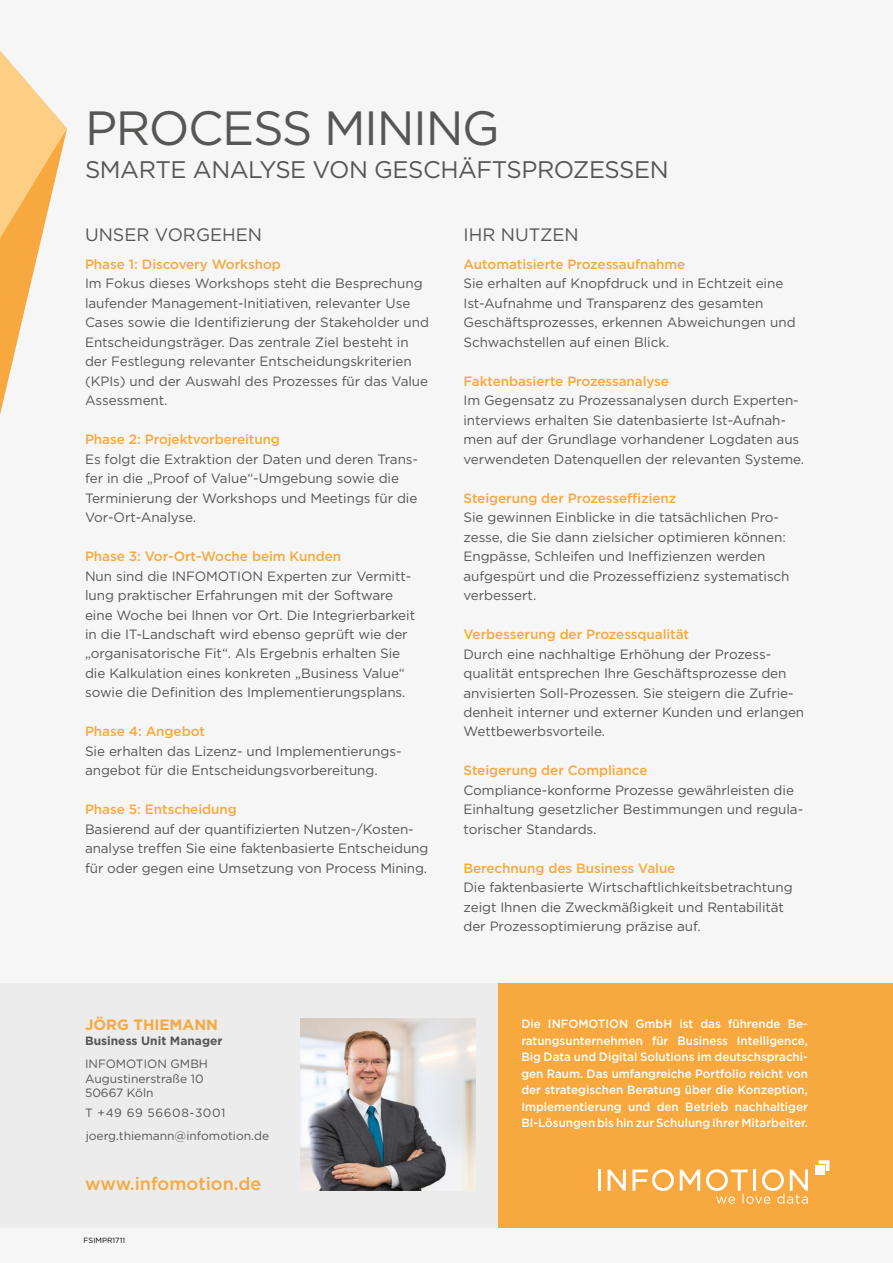
<style>
.page{position:relative;width:893px;height:1263px;background:#f6f6f6}
.page>*{position:absolute;margin:0;border:0;box-sizing:border-box;transform-origin:0 0}
.t1{font:48px "Gotham";letter-spacing:-.03em;color:#565655}
.t2{font:24px "Gotham";letter-spacing:-.02em;color:#565655}
.t3{font:18px "Gotham";color:#565655}
.t4{font:500 18px "Gotham";color:#f7a93f}
.t5{font:700 15px "Gotham";color:#f7a93f}
.t6{font:13.5px/19.5px "Gotham";letter-spacing:-.005em;color:#565655}
.t7{font:500 13.5px "Gotham";letter-spacing:-.005em;color:#f7a93f}
.t8{font:500 12px/16.5px "Gotham";color:#fff;text-align:justify}
.t9{font:12px/14.4px "Gotham";color:#565655}
.t10{font:700 12px "Gotham";color:#565655}
.t11{font:7.5px "Gotham";color:#000}
</style>
<div class="page">
<div style="left:0;top:983px;width:893px;height:245px;background:#ececec"></div>
<div style="left:499px;top:983px;width:394px;height:245px;background:#f7a93f"></div>
<div style="left:815px;top:1165px;width:10px;height:10px;background:#fff"></div>
<svg style="left:819px;top:1160px;width:10px;height:11px"></svg>
<hr style="left:598px;top:1169px;width:3px;height:22px;background:#fff">
<svg style="left:608px;top:1169px;width:18px;height:22px"></svg>
<svg style="left:680px;top:1169px;width:20px;height:22px"></svg>
<svg style="left:632px;top:1169px;width:42px;height:22px"></svg>
<svg style="left:706px;top:1169px;width:102px;height:35px"></svg>
<svg style="left:0;top:50px;width:67px;height:365px"></svg>
<img style="left:300px;top:1018px;width:175px;height:173px">
<h1 class="t1" style="left:85px;top:97px;width:416px">PROCESS MINING</h1>
<h2 class="t2" style="left:85px;top:154px;width:585px">SMARTE ANALYSE VON GESCHÄFTSPROZESSEN</h2>
<h3 class="t3" style="left:85px;top:223px;width:179px">UNSER VORGEHEN</h3>
<p class="t7" style="left:85px;top:255px;width:197px">Phase 1: Discovery Workshop</p>
<p class="t6" style="left:85px;top:273px;width:346px">Im Fokus dieses Workshops steht die Besprechung laufender Management-Initiativen, relevanter Use Cases sowie die Identifizierung der Stakeholder und Entscheidungsträger. Das zentrale Ziel besteht in der Festlegung relevanter Entscheidungskriterien (KPIs) und der Auswahl des Prozesses für das Value Assessment.</p>
<p class="t7" style="left:85px;top:430px;width:196px">Phase 2: Projektvorbereitung</p>
<p class="t6" style="left:85px;top:449px;width:335px">Es folgt die Extraktion der Daten und deren Trans&shy;fer in die „Proof of Value“-Umgebung sowie die Terminierung der Workshops und Meetings für die Vor-Ort-Analyse.</p>
<p class="t7" style="left:85px;top:547px;width:258px">Phase 3: Vor-Ort-Woche beim Kunden</p>
<p class="t6" style="left:85px;top:566px;width:332px">Nun sind die INFOMOTION Experten zur Vermitt&shy;lung praktischer Erfahrungen mit der Software eine Woche bei Ihnen vor Ort. Die Integrierbarkeit in die IT-Landschaft wird ebenso geprüft wie der „organisatorische Fit“. Als Ergebnis erhalten Sie die Kalkulation eines konkreten „Business Value“ sowie die Definition des Implementierungsplans.</p>
<p class="t7" style="left:85px;top:723px;width:121px">Phase 4: Angebot</p>
<p class="t6" style="left:85px;top:741px;width:318px">Sie erhalten das Lizenz- und Implementierungs&shy;angebot für die Entscheidungsvorbereitung.</p>
<p class="t7" style="left:85px;top:801px;width:153px">Phase 5: Entscheidung</p>
<p class="t6" style="left:85px;top:819px;width:345px">Basierend auf der quantifizierten Nutzen-/Kosten&shy;analyse treffen Sie eine faktenbasierte Entscheidung für oder gegen eine Umsetzung von Process Mining.</p>
<p class="t5" style="left:85px;top:1015px;width:135px">JÖRG THIEMANN</p>
<p class="t10" style="left:85px;top:1033px;width:139px">Business Unit Manager</p>
<p class="t9" style="left:85px;top:1056px;width:125px">INFOMOTION GMBH<br>Augustinerstraße 10<br>50667 Köln</p>
<p class="t9" style="left:85px;top:1100px;width:186px;line-height:23.2px">T +49 69 56608-3001 joerg.thiemann@infomotion.de</p>
<h3 class="t4" style="left:85px;top:1172px;width:178px">www.infomotion.de</h3>
<p class="t11" style="left:84px;top:1235px;width:43px">FSIMPR1711</p>
<h3 class="t3" style="left:463px;top:223px;width:117px">IHR NUTZEN</h3>
<p class="t7" style="left:463px;top:255px;width:223px">Automatisierte Prozessaufnahme</p>
<p class="t6" style="left:463px;top:273px;width:334px">Sie erhalten auf Knopfdruck und in Echtzeit eine Ist-Aufnahme und Transparenz des gesamten Geschäftsprozesses, erkennen Abweichungen und Schwachstellen auf einen Blick.</p>
<p class="t7" style="left:463px;top:372px;width:207px">Faktenbasierte Prozessanalyse</p>
<p class="t6" style="left:463px;top:390px;width:342px">Im Gegensatz zu Prozessanalysen durch Experten&shy;interviews erhalten Sie datenbasierte Ist-Aufnah&shy;men auf der Grundlage vorhandener Logdaten aus verwendeten Datenquellen der relevanten Systeme.</p>
<p class="t7" style="left:463px;top:489px;width:214px">Steigerung der Prozesseffizienz</p>
<p class="t6" style="left:463px;top:507px;width:328px">Sie gewinnen Einblicke in die tatsächlichen Pro&shy;zesse, die Sie dann zielsicher optimieren können:<br>Engpässe, Schleifen und Ineffizienzen werden aufgespürt und die Prozesseffizienz systematisch verbessert.</p>
<p class="t7" style="left:463px;top:625px;width:227px">Verbesserung der Prozessqualität</p>
<p class="t6" style="left:463px;top:644px;width:342px">Durch eine nachhaltige Erhöhung der Prozess&shy;qualität entsprechen Ihre Geschäftsprozesse den anvisierten Soll-Prozessen. Sie steigern die Zufrie&shy;denheit interner und externer Kunden und erlangen Wettbewerbsvorteile.</p>
<p class="t7" style="left:463px;top:762px;width:185px">Steigerung der Compliance</p>
<p class="t6" style="left:463px;top:780px;width:341px">Compliance-konforme Prozesse gewährleisten die<br>Einhaltung gesetzlicher Bestimmungen und regula&shy;torischer Standards.</p>
<p class="t7" style="left:463px;top:859px;width:213px">Berechnung des Business Value</p>
<p class="t6" style="left:463px;top:878px;width:331px">Die faktenbasierte Wirtschaftlichkeitsbetrachtung zeigt Ihnen die Zweckmäßigkeit und Rentabilität der Prozessoptimierung präzise auf.</p>
<p class="t8" style="left:521px;top:1015px;width:288px">Die INFOMOTION GmbH ist das führende Be&shy;ratungsunternehmen für Business Intelligence, Big Data und Digital Solutions im deutschsprachi&shy;gen Raum. Das umfangreiche Portfolio reicht von der strategischen Beratung über die Konzeption, Implementierung und den Betrieb nachhaltiger BI-Lösungen bis hin zur Schulung Ihrer Mitarbeiter.</p>
</div>
